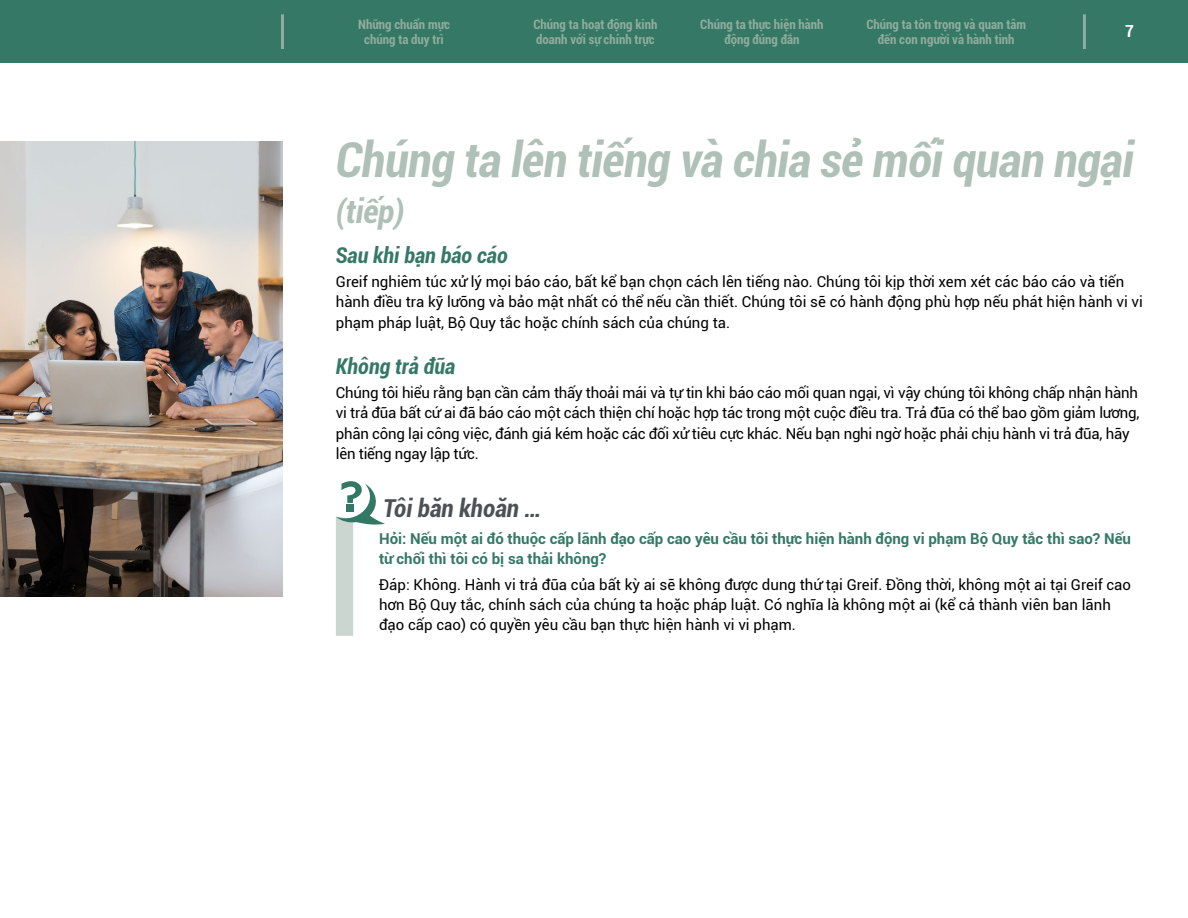
<style>
.page{position:relative;width:1188px;height:918px;background:#fff}
.page>*{position:absolute;margin:0;border:0;box-sizing:border-box;transform-origin:0 0}
.t1{font:italic 700 condensed 48px "Roboto";letter-spacing:-.01em;color:#aec0b8}
.t2{font:italic 700 condensed 33px "Roboto";color:#aec0b8}
.t3{font:italic 700 condensed 24.75px "Roboto";color:#4d5156}
.t4{font:italic 700 condensed 21.75px "Roboto";color:#347865}
.t5{font:700 condensed 16.65px "Roboto";color:#fff}
.t6{font:15px/20.2px "Roboto";color:#000}
.t7{font:700 15px/20.2px "Roboto";color:#347865}
.t8{font:700 condensed 12.9px/15.8px "Roboto";color:#92aca1;text-align:center}
</style>
<div class="page">
<div style="left:0;top:0;width:1188px;height:63px;background:#347865"></div>
<hr style="left:281px;top:14px;width:3px;height:35px;background:#92aca1">
<hr style="left:1083px;top:14px;width:3px;height:35px;background:#92aca1">
<svg style="left:336px;top:481px;width:49px;height:155px"></svg>
<img style="left:0;top:141px;width:282px;height:456px">
<p class="t8" style="left:358px;top:16px;width:93px">Những chuẩn mực chúng ta duy trì</p>
<p class="t8" style="left:533px;top:16px;width:126px;text-align:left">Chúng ta hoạt động kinh doanh với sự chính trực</p>
<p class="t8" style="left:700px;top:16px;width:125px">Chúng ta thực hiện hành động đúng đắn</p>
<p class="t8" style="left:866px;top:16px;width:161px">Chúng ta tôn trọng và quan tâm đến con người và hành tinh</p>
<p class="t5" style="left:1125px;top:19px;width:10px">7</p>
<h1 class="t1" style="left:336px;top:127px;width:800px">Chúng ta lên tiếng và chia sẻ mối quan ngại</h1>
<h2 class="t2" style="left:336px;top:188px;width:70px">(tiếp)</h2>
<h3 class="t4" style="left:336px;top:240px;width:173px">Sau khi bạn báo cáo</h3>
<p class="t6" style="left:336px;top:271px;width:809px">Greif nghiêm túc xử lý mọi báo cáo, bất kể bạn chọn cách lên tiếng nào. Chúng tôi kịp thời xem xét các báo cáo và tiến hành điều tra kỹ lưỡng và bảo mật nhất có thể nếu cần thiết. Chúng tôi sẽ có hành động phù hợp nếu phát hiện hành vi vi phạm pháp luật, Bộ Quy tắc hoặc chính sách của chúng ta.</p>
<h3 class="t4" style="left:336px;top:351px;width:121px">Không trả đũa</h3>
<p class="t6" style="left:336px;top:382px;width:805px">Chúng tôi hiểu rằng bạn cần cảm thấy thoải mái và tự tin khi báo cáo mối quan ngại, vì vậy chúng tôi không chấp nhận hành vi trả đũa bất cứ ai đã báo cáo một cách thiện chí hoặc hợp tác trong một cuộc điều tra. Trả đũa có thể bao gồm giảm lương, phân công lại công việc, đánh giá kém hoặc các đối xử tiêu cực khác. Nếu bạn nghi ngờ hoặc phải chịu hành vi trả đũa, hãy lên tiếng ngay lập tức.</p>
<h3 class="t3" style="left:383px;top:491px;width:159px">Tôi băn khoăn …</h3>
<p class="t7" style="left:379px;top:528px;width:753px">Hỏi: Nếu một ai đó thuộc cấp lãnh đạo cấp cao yêu cầu tôi thực hiện hành động vi phạm Bộ Quy tắc thì sao? Nếu từ chối thì tôi có bị sa thải không?</p>
<p class="t6" style="left:379px;top:574px;width:753px">Đáp: Không. Hành vi trả đũa của bất kỳ ai sẽ không được dung thứ tại Greif. Đồng thời, không một ai tại Greif cao hơn Bộ Quy tắc, chính sách của chúng ta hoặc pháp luật. Có nghĩa là không một ai (kể cả thành viên ban lãnh đạo cấp cao) có quyền yêu cầu bạn thực hiện hành vi vi phạm.</p>
</div>
